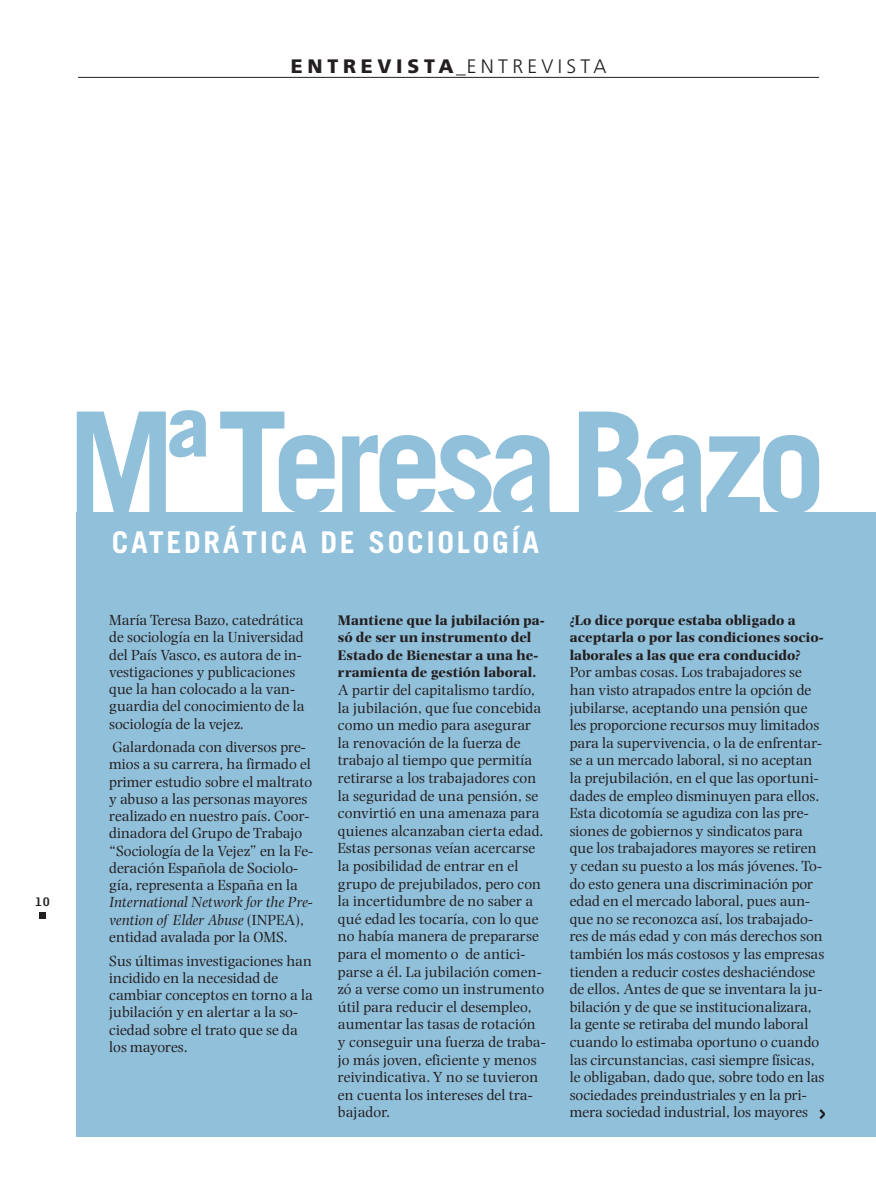
<style>
.page{position:relative;width:876px;height:1191px;background:#fff}
.page>*{position:absolute;margin:0;border:0;box-sizing:border-box;transform-origin:0 0}
.t1{font:700 139.65px "Trade Gothic";letter-spacing:-.055em;color:#91c0db}
.t2{font:700 30px "Trade Gothic";letter-spacing:.09em;color:#fff}
.t3{font:300 19.5px "Frutiger";letter-spacing:.22em;color:#231f20}
.t4{font:15.3px/17.5px "Photina";color:#231f20}
.t5{font:italic 15.3px/17.2px "Photina";color:#231f20}
.t6{font:700 14.55px/17.5px "Photina";color:#231f20}
.t7{font:700 14.25px "Hydrous";color:#231f20}
.s1{font-weight:900}
.s2{font-style:normal}
</style>
<div class="page">
<div style="left:77px;top:512px;width:799px;height:625px;background:#91c0db"></div>
<hr style="left:78px;top:77px;width:741px;height:1px;background:#231f20">
<div style="left:39px;top:913px;width:7px;height:6px;background:#231f20"></div>
<svg style="left:819px;top:1109px;width:6px;height:10px"></svg>
<p class="t3" style="left:291px;top:58px;width:317px"><span class="s1">ENTREVISTA</span>_ENTREVISTA</p>
<p class="t7" style="left:35px;top:897px;width:17px">10</p>
<h1 class="t1" style="left:67px;top:411px;width:761px">MªTeresaBazo</h1>
<h2 class="t2" style="left:112px;top:531px;width:429px">CATEDRÁTICA DE SOCIOLOGÍA</h2>
<p class="t4" style="left:109px;top:612px;width:197px">María Teresa Bazo, catedrática de sociología en la Universidad del País Vasco, es autora de in&shy;vestigaciones y publicaciones que la han colocado a la van&shy;guardia del conocimiento de la sociología de la vejez.</p>
<p class="t4" style="left:109px;top:740px;width:206px">Galardonada con diversos pre&shy;mios a su carrera, ha firmado el primer estudio sobre el maltrato y abuso a las personas mayores realizado en nuestro país. Coor&shy;dinadora del Grupo de Trabajo “Sociología de la Vejez” en la Fe&shy;deración Española de Sociolo&shy;gía, representa a España en la</p>
<p class="t5" style="left:109px;top:895px;width:205px">International Network for the Pre&shy;vention of Elder Abuse <span class="s2">(INPEA), entidad avalada por la OMS.</span></p>
<p class="t4" style="left:109px;top:953px;width:205px">Sus últimas investigaciones han incidido en la necesidad de cambiar conceptos en torno a la jubilación y en alertar a la so&shy;ciedad sobre el trato que se da los mayores.</p>
<p class="t6" style="left:338px;top:612px;width:208px">Mantiene que la jubilación pa&shy;só de ser un instrumento del<br>Estado de Bienestar a una he&shy;rramienta de gestión laboral.</p>
<p class="t4" style="left:338px;top:682px;width:209px">A partir del capitalismo tardío, la jubilación, que fue concebida como un medio para asegurar la renovación de la fuerza de trabajo al tiempo que permitía retirarse a los trabajadores con la seguridad de una pensión, se convirtió en una amenaza para quienes alcanzaban cierta edad.<br>Estas personas veían acercarse la posibilidad de entrar en el grupo de prejubilados, pero con la incertidumbre de no saber a qué edad les tocaría, con lo que no había manera de prepararse para el momento o de antici&shy;parse a él. La jubilación comen&shy;zó a verse como un instrumento útil para reducir el desempleo, aumentar las tasas de rotación y conseguir una fuerza de traba&shy;jo más joven, eficiente y menos reivindicativa. Y no se tuvieron en cuenta los intereses del tra&shy;bajador.</p>
<p class="t6" style="left:570px;top:612px;width:255px">¿Lo dice porque estaba obligado a aceptarla o por las condiciones socio&shy;laborales a las que era conducido?</p>
<p class="t4" style="left:570px;top:665px;width:256px">Por ambas cosas. Los trabajadores se han visto atrapados entre la opción de jubilarse, aceptando una pensión que les proporcione recursos muy limitados para la supervivencia, o la de enfrentar&shy;se a un mercado laboral, si no aceptan la prejubilación, en el que las oportuni&shy;dades de empleo disminuyen para ellos.<br>Esta dicotomía se agudiza con las pre&shy;siones de gobiernos y sindicatos para que los trabajadores mayores se retiren y cedan su puesto a los más jóvenes. To&shy;do esto genera una discriminación por edad en el mercado laboral, pues aun&shy;que no se reconozca así, los trabajado&shy;res de más edad y con más derechos son también los más costosos y las empresas tienden a reducir costes deshaciéndose de ellos. Antes de que se inventara la ju&shy;bilación y de que se institucionalizara, la gente se retiraba del mundo laboral cuando lo estimaba oportuno o cuando las circunstancias, casi siempre físicas, le obligaban, dado que, sobre todo en las sociedades preindustriales y en la pri&shy;mera sociedad industrial, los mayores</p>
</div>
